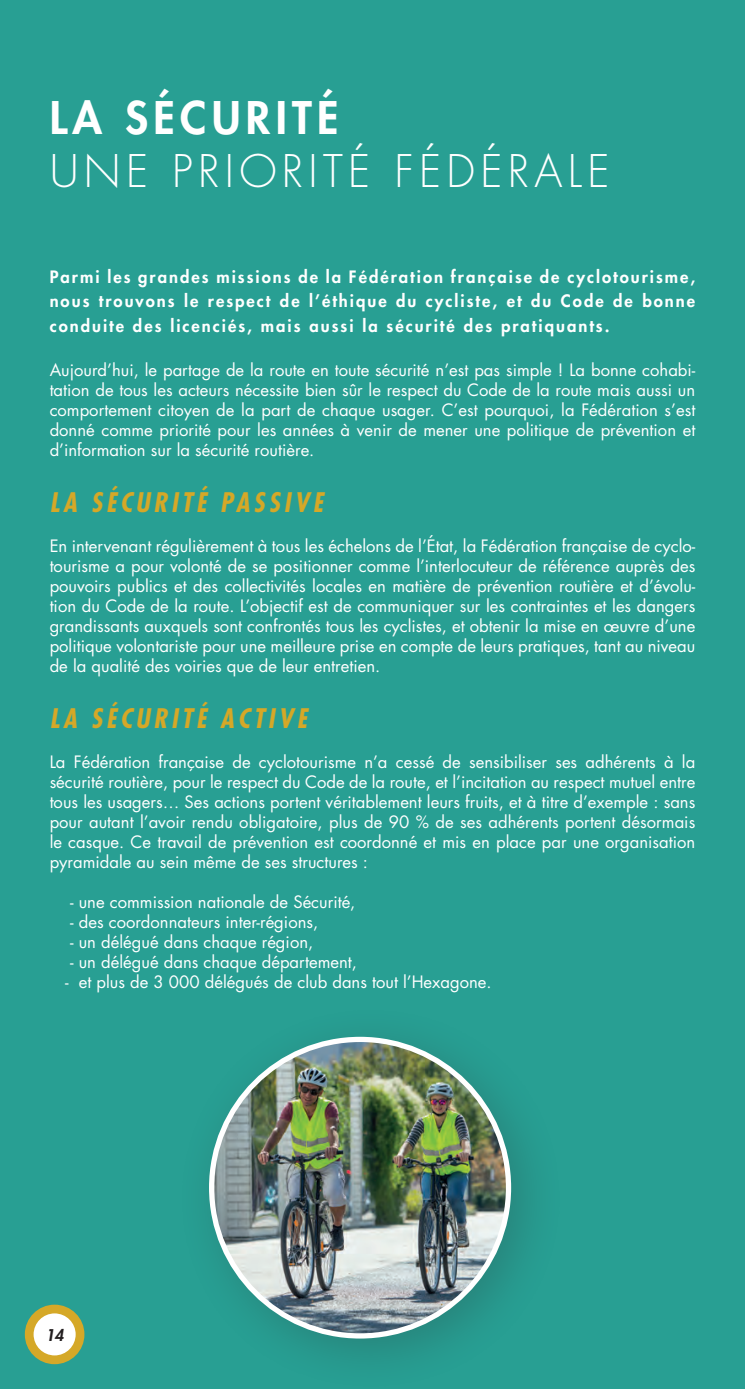
<style>
.page{position:relative;width:745px;height:1389px;background:#fff}
.page>*{position:absolute;margin:0;border:0;box-sizing:border-box;transform-origin:0 0}
.t1{font:300 43.75px "Futura";letter-spacing:.12em;color:#fff}
.t2{font:800 43.75px "Futura";letter-spacing:.12em;color:#fff}
.t3{font:italic 700 condensed 26.25px "Futura";letter-spacing:.14em;color:#d5a828}
.t4{font:16.62px/19.9px "Futura";color:#fff;text-align:justify}
.t5{font:800 16.62px/24.5px "Futura";letter-spacing:.12em;color:#fff;text-align:justify}
.t6{font:italic 800 15.75px "Futura";color:#231f20}
</style>
<div class="page">
<div style="left:0;top:0;width:744px;height:1389px;background:#289f93"></div>
<div style="left:176px;top:1004px;width:389px;height:385px;background:#231f20;opacity:.22"></div>
<img style="left:211px;top:1039px;width:297px;height:297px;border-radius:148px">
<div style="left:29px;top:1309px;width:51px;height:51px;background:#fff;border-radius:50%"></div>
<div style="left:25px;top:1305px;width:59px;height:59px;border:9px solid #d5a828;border-radius:50%"></div>
<h1 class="t2" style="left:50px;top:89px;width:290px">LA SÉCURITÉ</h1>
<h1 class="t1" style="left:50px;top:143px;width:561px">UNE PRIORITÉ FÉDÉRALE</h1>
<p class="t5" style="left:50px;top:264px;width:646px">Parmi les grandes missions de la Fédération française de cyclotourisme, nous trouvons le respect de l’éthique du cycliste, et du Code de bonne conduite des licenciés, mais aussi la sécurité des pratiquants.</p>
<p class="t4" style="left:50px;top:360px;width:646px">Aujourd’hui, le partage de la route en toute sécurité n’est pas simple ! La bonne cohabi&shy;tation de tous les acteurs nécessite bien sûr le respect du Code de la route mais aussi un comportement citoyen de la part de chaque usager. C’est pourquoi, la Fédération s’est donné comme priorité pour les années à venir de mener une politique de prévention et d’information sur la sécurité routière.</p>
<h2 class="t3" style="left:50px;top:486px;width:275px">LA SÉCURITÉ PASSIVE</h2>
<p class="t4" style="left:50px;top:536px;width:646px">En intervenant régulièrement à tous les échelons de l’État, la Fédération française de cyclo&shy;tourisme a pour volonté de se positionner comme l’interlocuteur de référence auprès des pouvoirs publics et des collectivités locales en matière de prévention routière et d’évolu&shy;tion du Code de la route. L’objectif est de communiquer sur les contraintes et les dangers grandissants auxquels sont confrontés tous les cyclistes, et obtenir la mise en œuvre d’une politique volontariste pour une meilleure prise en compte de leurs pratiques, tant au niveau de la qualité des voiries que de leur entretien.</p>
<h2 class="t3" style="left:50px;top:702px;width:259px">LA SÉCURITÉ ACTIVE</h2>
<p class="t4" style="left:50px;top:752px;width:646px">La Fédération française de cyclotourisme n’a cessé de sensibiliser ses adhérents à la sécurité routière, pour le respect du Code de la route, et l’incitation au respect mutuel entre tous les usagers… Ses actions portent véritablement leurs fruits, et à titre d’exemple : sans pour autant l’avoir rendu obligatoire, plus de 90 % de ses adhérents portent désormais le casque. Ce travail de prévention est coordonné et mis en place par une organisation pyramidale au sein même de ses structures :</p>
<p class="t4" style="left:70px;top:892px;width:286px">- une commission nationale de Sécurité,</p>
<p class="t4" style="left:70px;top:912px;width:249px">- des coordonnateurs inter-régions,</p>
<p class="t4" style="left:70px;top:932px;width:244px">- un délégué dans chaque région,</p>
<p class="t4" style="left:70px;top:951px;width:288px">- un délégué dans chaque département,</p>
<p class="t4" style="left:65px;top:971px;width:428px">- et plus de 3 000 délégués de club dans tout l’Hexagone.</p>
<p class="t6" style="left:45px;top:1324px;width:20px">14</p>
</div>
